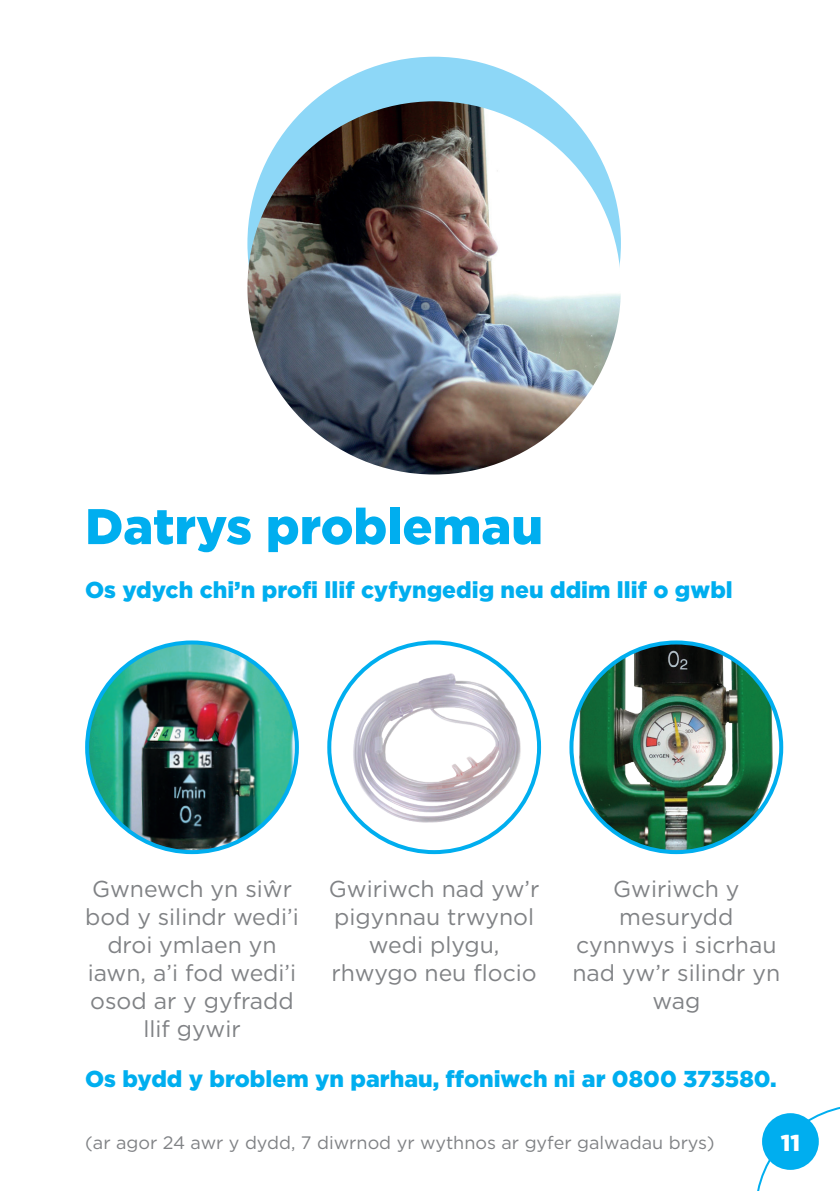
<style>
.page{position:relative;width:840px;height:1191px;background:#fff}
.page>*{position:absolute;margin:0;border:0;box-sizing:border-box;transform-origin:0 0}
.t1{font:900 50px "Gotham";color:#00aeef}
.t2{font:23px/28px "Gotham";color:#808285;text-align:center}
.t3{font:900 23px "Gotham";color:#00aeef}
.t4{font:900 23px "Gotham";color:#fff}
.t5{font:18px "Gotham";color:#808285}
</style>
<div class="page">
<img style="left:87px;top:642px;width:210px;height:210px;border-radius:105px">
<img style="left:329px;top:642px;width:209px;height:201px">
<img style="left:571px;top:642px;width:209px;height:210px;border-radius:105px">
<div style="left:247px;top:57px;width:373px;height:373px;background:#8dd7f7;border-radius:50%"></div>
<img style="left:247px;top:101px;width:373px;height:373px;border-radius:187px">
<svg style="left:757px;top:1107px;width:82px;height:84px"></svg>
<div style="left:761px;top:1113px;width:57px;height:56px;background:#00aeef;border-radius:50%"></div>
<h1 class="t1" style="left:85px;top:492px;width:459px">Datrys problemau</h1>
<p class="t3" style="left:85px;top:574px;width:648px">Os ydych chi’n profi llif cyfyngedig neu ddim llif o gwbl</p>
<p class="t2" style="left:329px;top:874px;width:212px">Gwiriwch nad yw’r pigynnau trwynol wedi plygu, rhwygo neu flocio</p>
<p class="t2" style="left:85px;top:874px;width:215px">Gwnewch yn siŵr bod y silindr wedi’i droi ymlaen yn iawn, a’i fod wedi’i osod ar y gyfradd llif gywir</p>
<p class="t2" style="left:572px;top:874px;width:209px">Gwiriwch y mesurydd cynnwys i sicrhau nad yw’r silindr yn wag</p>
<p class="t3" style="left:85px;top:1062px;width:692px">Os bydd y broblem yn parhau, ffoniwch ni ar 0800 373580.</p>
<p class="t5" style="left:85px;top:1131px;width:630px">(ar agor 24 awr y dydd, 7 diwrnod yr wythnos ar gyfer galwadau brys)</p>
<p class="t4" style="left:780px;top:1126px;width:21px">11</p>
</div>
